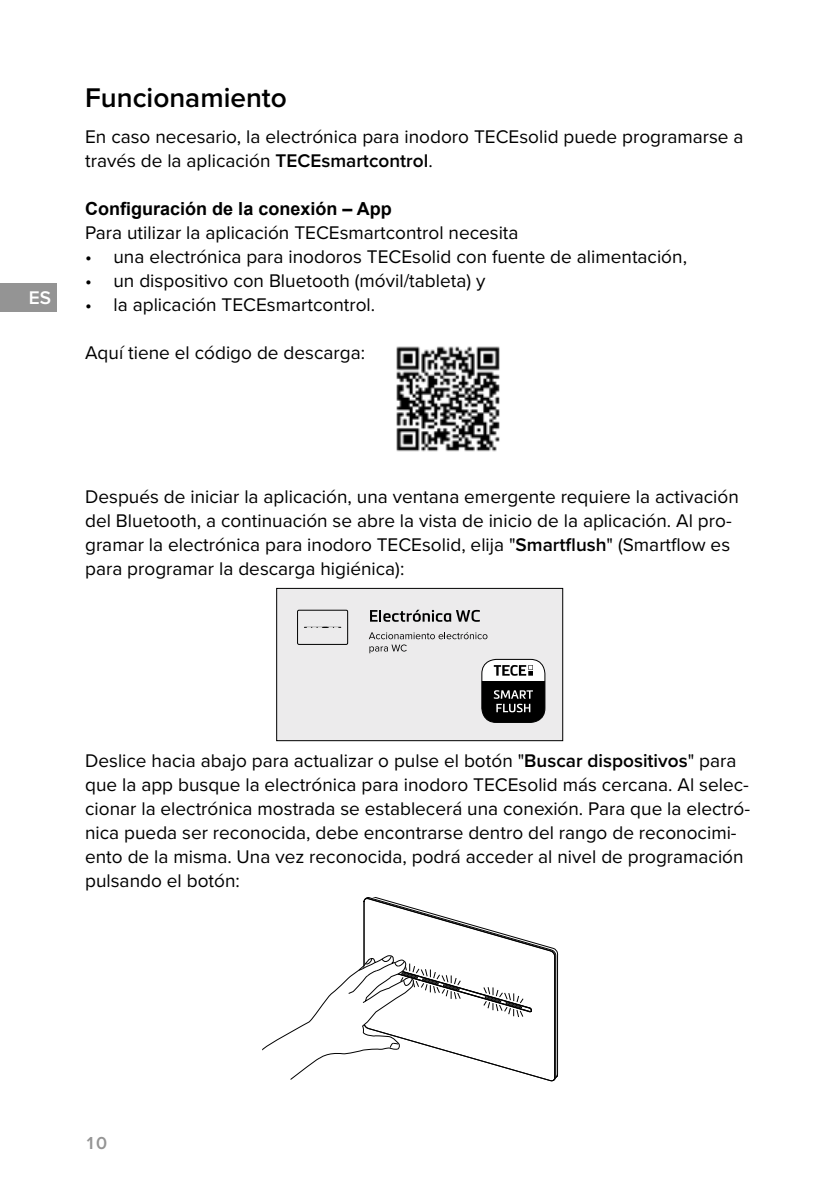
<style>
.page{position:relative;width:840px;height:1191px;background:#fff}
.page>*{position:absolute;margin:0;border:0;box-sizing:border-box;transform-origin:0 0}
.t1{font:600 28px "Proxima Nova";color:#000}
.t2{font:19px/24px "Proxima Nova";color:#000}
.t3{font:600 19px "Proxima Nova";color:#fff}
.t4{font:700 18px "Arial";color:#000}
.t5{font:600 18px "Proxima Nova";color:#949494}
.s1{font-weight:600}
</style>
<div class="page">
<img style="left:396px;top:346px;width:104px;height:106px">
<div style="left:276px;top:589px;width:286px;height:151px;background:#ecebec"></div>
<svg style="left:481px;top:659px;width:64px;height:64px;background:#5b5b5b"></svg>
<svg style="left:297px;top:609px;width:51px;height:36px"></svg>
<svg style="left:370px;top:610px;width:109px;height:12px"></svg>
<svg style="left:369px;top:632px;width:118px;height:21px"></svg>
<div style="left:276px;top:588px;width:286px;height:153px;border:1px solid #000"></div>
<svg style="left:262px;top:897px;width:296px;height:184px"></svg>
<div style="left:0;top:283px;width:57px;height:29px;background:#949494"></div>
<p class="t3" style="left:29px;top:283px;width:24px">ES</p>
<h1 class="t1" style="left:85px;top:77px;width:203px">Funcionamiento</h1>
<p class="t2" style="left:85px;top:123px;width:659px">En caso necesario, la electrónica para inodoro TECEsolid puede programarse a través de la aplicación <span class="s1">TECEsmartcontrol</span>.</p>
<p class="t4" style="left:85px;top:196px;width:308px">Configuración de la conexión – App</p>
<p class="t2" style="left:85px;top:219px;width:434px">Para utilizar la aplicación TECEsmartcontrol necesita</p>
<p class="t2" style="left:85px;top:243px;width:603px">• una electrónica para inodoros TECEsolid con fuente de alimentación,</p>
<p class="t2" style="left:85px;top:267px;width:401px">• un dispositivo con Bluetooth (móvil/tableta) y</p>
<p class="t2" style="left:85px;top:291px;width:291px">• la aplicación TECEsmartcontrol.</p>
<p class="t2" style="left:85px;top:339px;width:281px">Aquí tiene el código de descarga:</p>
<p class="t2" style="left:85px;top:483px;width:654px">Después de iniciar la aplicación, una ventana emergente requiere la activación del Bluetooth, a continuación se abre la vista de inicio de la aplicación. Al pro&shy;gramar la electrónica para inodoro TECEsolid, elija "<span class="s1">Smartflush</span>" (Smartflow es para programar la descarga higiénica):</p>
<p class="t2" style="left:85px;top:747px;width:666px">Deslice hacia abajo para actualizar o pulse el botón "<span class="s1">Buscar dispositivos</span>" para que la app busque la electrónica para inodoro TECEsolid más cercana. Al selec&shy;cionar la electrónica mostrada se establecerá una conexión. Para que la electró&shy;nica pueda ser reconocida, debe encontrarse dentro del rango de reconocimi&shy;ento de la misma. Una vez reconocida, podrá acceder al nivel de programación pulsando el botón:</p>
<p class="t5" style="left:85px;top:1129px;width:24px">10</p>
</div>
